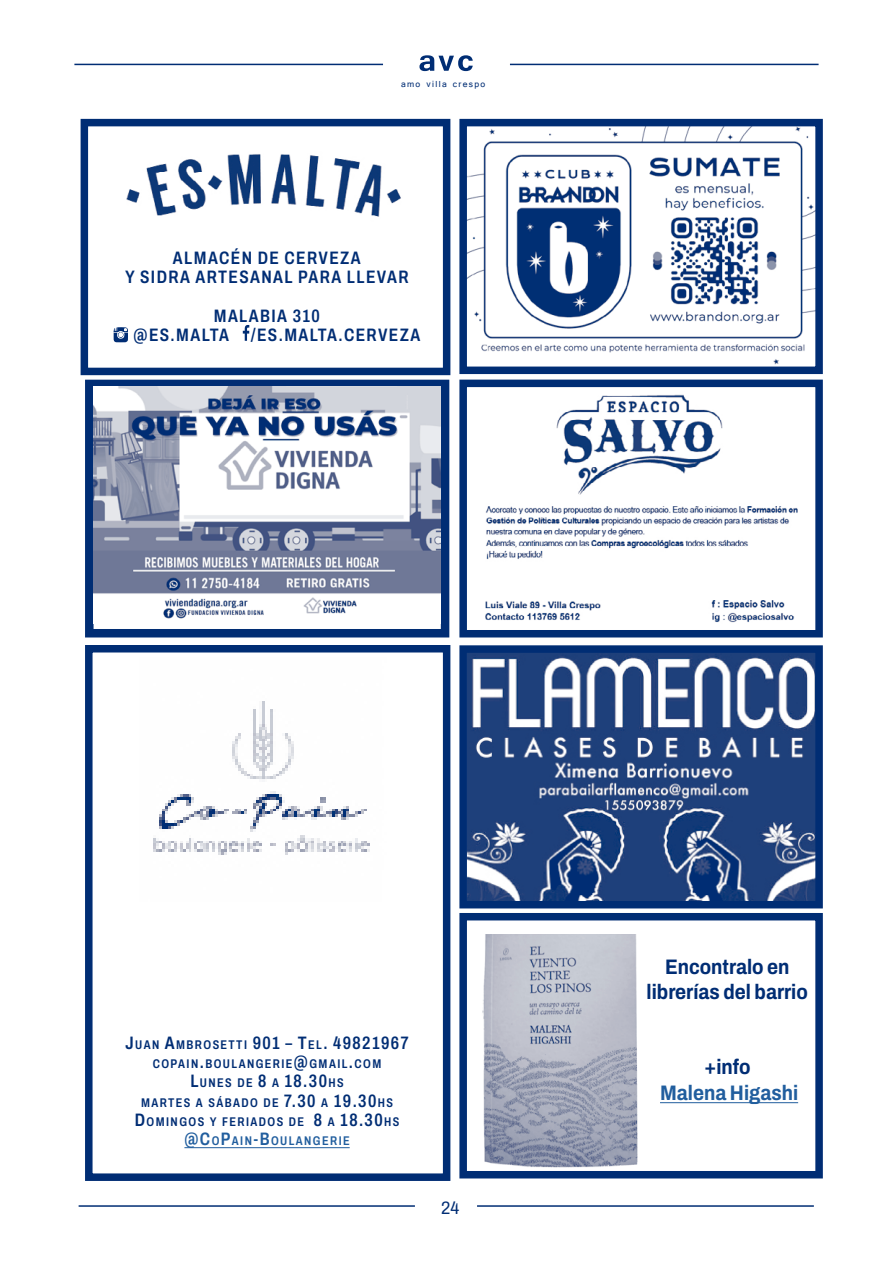
<style>
.page{position:relative;width:893px;height:1263px;background:#fff}
.page>*{position:absolute;margin:0;border:0;box-sizing:border-box;transform-origin:0 0}
.t1{font:700 semi-condensed 21px/25.2px "Archivo";color:#002d74;text-align:center}
.t2{font:700 semi-condensed 21px "Archivo";color:#215e9e}
.t3{font:600 18px/19.2px "Archivo Condensed";letter-spacing:.08em;color:#002d74;text-align:center}
.t4{font:600 18px "Archivo Condensed";letter-spacing:.08em;color:#002d74}
.t5{font:semi-condensed 18px "Archivo";color:#002d74}
.t6{font:600 12.6px/19.2px "Archivo Condensed";letter-spacing:.115em;color:#002d74;text-align:center}
.t7{font:11.1px "Tunga";letter-spacing:.12em;color:#002d74}
.s1{font-size:12.6px}
.s2{font-size:18px}
.s3{font-size:18px;color:#215e9e}
.s4{color:#215e9e}
</style>
<div class="page">
<hr style="left:74px;top:64px;width:309px;height:1px;background:#002d74">
<hr style="left:510px;top:64px;width:309px;height:1px;background:#002d74">
<svg style="left:419px;top:55px;width:54px;height:16px"></svg>
<hr style="left:79px;top:1205px;width:336px;height:2px;background:#002d74">
<hr style="left:477px;top:1205px;width:337px;height:2px;background:#002d74">
<img style="left:153px;top:701px;width:217px;height:448px">
<div style="left:85px;top:645px;width:365px;height:536px;border:8px solid #002d74"></div>
<hr style="left:184px;top:1147px;width:166px;height:1px;background:#215e9e">
<div style="left:81px;top:119px;width:369px;height:256px;border:8px solid #002d74"></div>
<img style="left:126px;top:154px;width:275px;height:63px">
<svg style="left:113px;top:327px;width:15px;height:15px"></svg>
<svg style="left:243px;top:325px;width:6px;height:16px"></svg>
<img style="left:468px;top:128px;width:346px;height:237px">
<div style="left:459px;top:119px;width:364px;height:255px;border:8px solid #002d74"></div>
<img style="left:485px;top:394px;width:313px;height:229px">
<div style="left:459px;top:380px;width:364px;height:257px;border:8px solid #002d74"></div>
<div style="left:459px;top:913px;width:364px;height:265px;border:8px solid #002d74"></div>
<hr style="left:660px;top:1102px;width:138px;height:1px;background:#215e9e">
<img style="left:482px;top:934px;width:156px;height:233px">
<div style="left:85px;top:380px;width:364px;height:257px;border:9px solid #002d74"></div>
<img style="left:94px;top:387px;width:347px;height:236px">
<img style="left:468px;top:654px;width:346px;height:245px">
<div style="left:459px;top:645px;width:364px;height:263px;border:8px solid #002d74"></div>
<p class="t7" style="left:401px;top:77px;width:86px">amo villa crespo</p>
<h2 class="t3" style="left:125px;top:248px;width:285px">ALMACÉN DE CERVEZA<br>Y SIDRA ARTESANAL PARA LLEVAR</h2>
<h2 class="t3" style="left:134px;top:306px;width:288px;text-align:left;text-indent:80px">MALABIA 310<br>@ES.MALTA /ES.MALTA.CERVEZA</h2>
<h2 class="t4" style="left:126px;top:1029px;width:284px">J<span class="s1">UAN</span> A<span class="s1">MBROSETTI</span> 901 – T<span class="s1">EL</span>. 49821967</h2>
<p class="t6" style="left:135px;top:1054px;width:266px">COPAIN<span class="s2">.</span>BOULANGERIE<span class="s2">@</span>GMAIL<span class="s2">.</span>COM<br><span class="s2">L</span>UNES DE <span class="s2">8</span> A <span class="s2">18.30</span>HS<br>MARTES A SÁBADO DE <span class="s2">7.30</span> A <span class="s2">19.30</span>HS<br><span class="s2">D</span>OMINGOS Y FERIADOS DE <span class="s2">8</span> A <span class="s2">18.30</span>HS <span class="s3">@C</span><span class="s4">O</span><span class="s3">P</span><span class="s4">AIN</span><span class="s3">-B</span><span class="s4">OULANGERIE</span></p>
<h2 class="t5" style="left:441px;top:1194px;width:20px">2 4<sup>x</sup></h2>
<h1 class="t1" style="left:647px;top:954px;width:163px">Encontralo en librerías del barrio</h1>
<h1 class="t1" style="left:704px;top:1054px;width:48px">+info</h1>
<h1 class="t2" style="left:660px;top:1077px;width:140px">Malena Higashi</h1>
</div>
